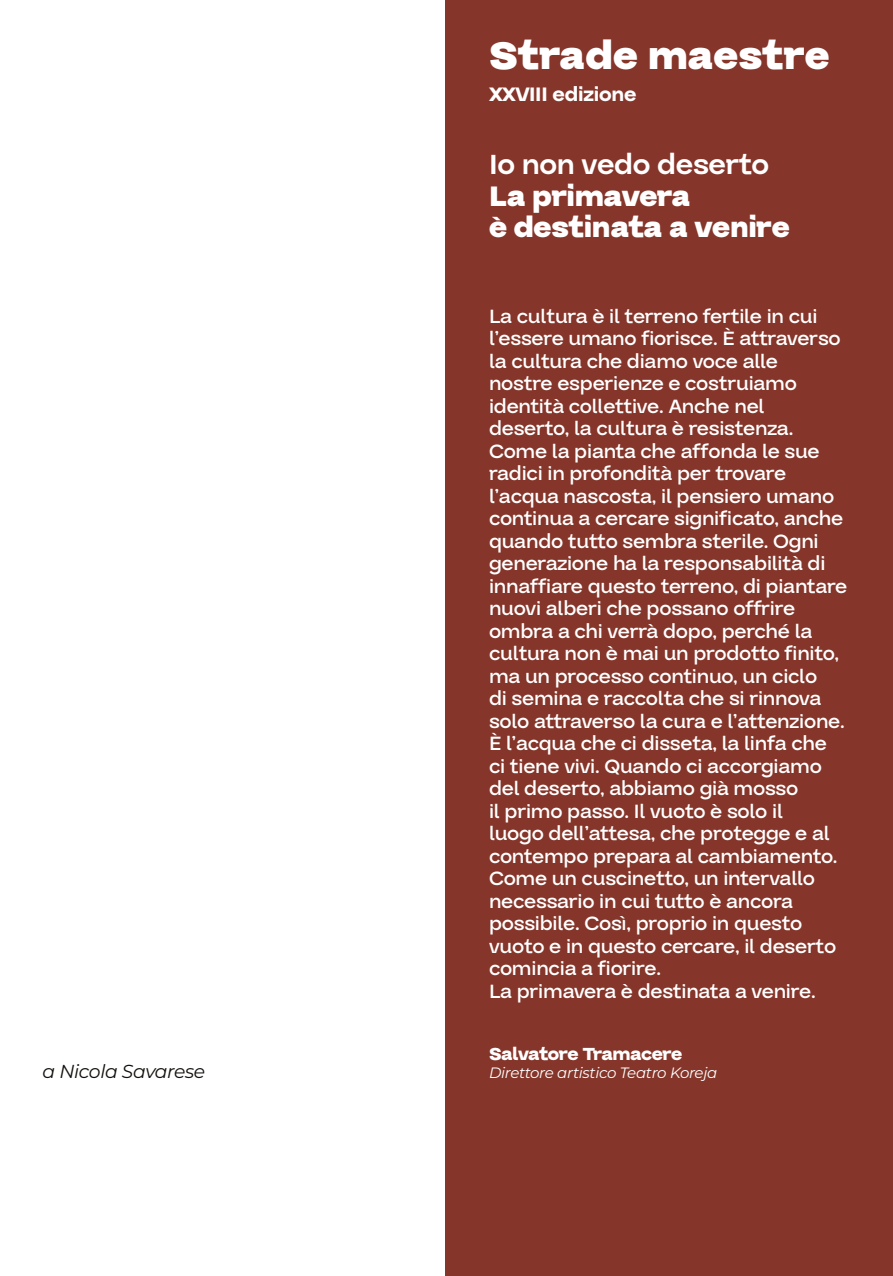
<style>
.page{position:relative;width:893px;height:1276px;background:#fff}
.page>*{position:absolute;margin:0;border:0;box-sizing:border-box;transform-origin:0 0}
.t1{font:900 41.25px "Guton";color:#fff}
.t2{font:900 30px/31.5px "Guton";letter-spacing:-.01em;color:#fff}
.t3{font:600 30px "Guton";letter-spacing:-.01em;color:#fff}
.t4{font:500 21px/22.5px "Guton";letter-spacing:-.01em;color:#fff}
.t5{font:700 21px "Guton";letter-spacing:-.01em;color:#fff}
.t6{font:800 18.75px "Guton";letter-spacing:-.025em;color:#fff}
.t7{font:italic 18.75px "Montserrat";letter-spacing:-.02em;color:#13100d}
.t8{font:italic 15px "Montserrat";letter-spacing:-.02em;color:#fff}
</style>
<div class="page">
<div style="left:446px;top:0;width:447px;height:1276px;background:#853529"></div>
<p class="t7" style="left:43px;top:1058px;width:164px">a Nicola Savarese</p>
<h1 class="t1" style="left:489px;top:33px;width:342px">Strade maestre</h1>
<p class="t5" style="left:489px;top:82px;width:149px">XXVIII edizione</p>
<h2 class="t3" style="left:489px;top:148px;width:282px">Io non vedo deserto</h2>
<h2 class="t2" style="left:489px;top:182px;width:302px">La primavera<br>è destinata a venire</h2>
<p class="t4" style="left:489px;top:305px;width:360px">La cultura è il terreno fertile in cui l’essere umano fiorisce. È attraverso la cultura che diamo voce alle<br>nostre esperienze e costruiamo identità collettive. Anche nel deserto, la cultura è resistenza.<br>Come la pianta che affonda le sue radici in profondità per trovare l’acqua nascosta, il pensiero umano continua a cercare significato, anche quando tutto sembra sterile. Ogni generazione ha la responsabilità di innaffiare questo terreno, di piantare nuovi alberi che possano offrire ombra a chi verrà dopo, perché la cultura non è mai un prodotto finito, ma un processo continuo, un ciclo<br>di semina e raccolta che si rinnova solo attraverso la cura e l’attenzione.<br>È l’acqua che ci disseta, la linfa che ci tiene vivi. Quando ci accorgiamo del deserto, abbiamo già mosso<br>il primo passo. Il vuoto è solo il<br>luogo dell’attesa, che protegge e al contempo prepara al cambiamento.<br>Come un cuscinetto, un intervallo necessario in cui tutto è ancora possibile. Così, proprio in questo vuoto e in questo cercare, il deserto comincia a fiorire.<br>La primavera è destinata a venire.</p>
<p class="t6" style="left:489px;top:1043px;width:195px">Salvatore Tramacere</p>
<p class="t8" style="left:489px;top:1062px;width:230px">Direttore artistico Teatro Koreja</p>
</div>
